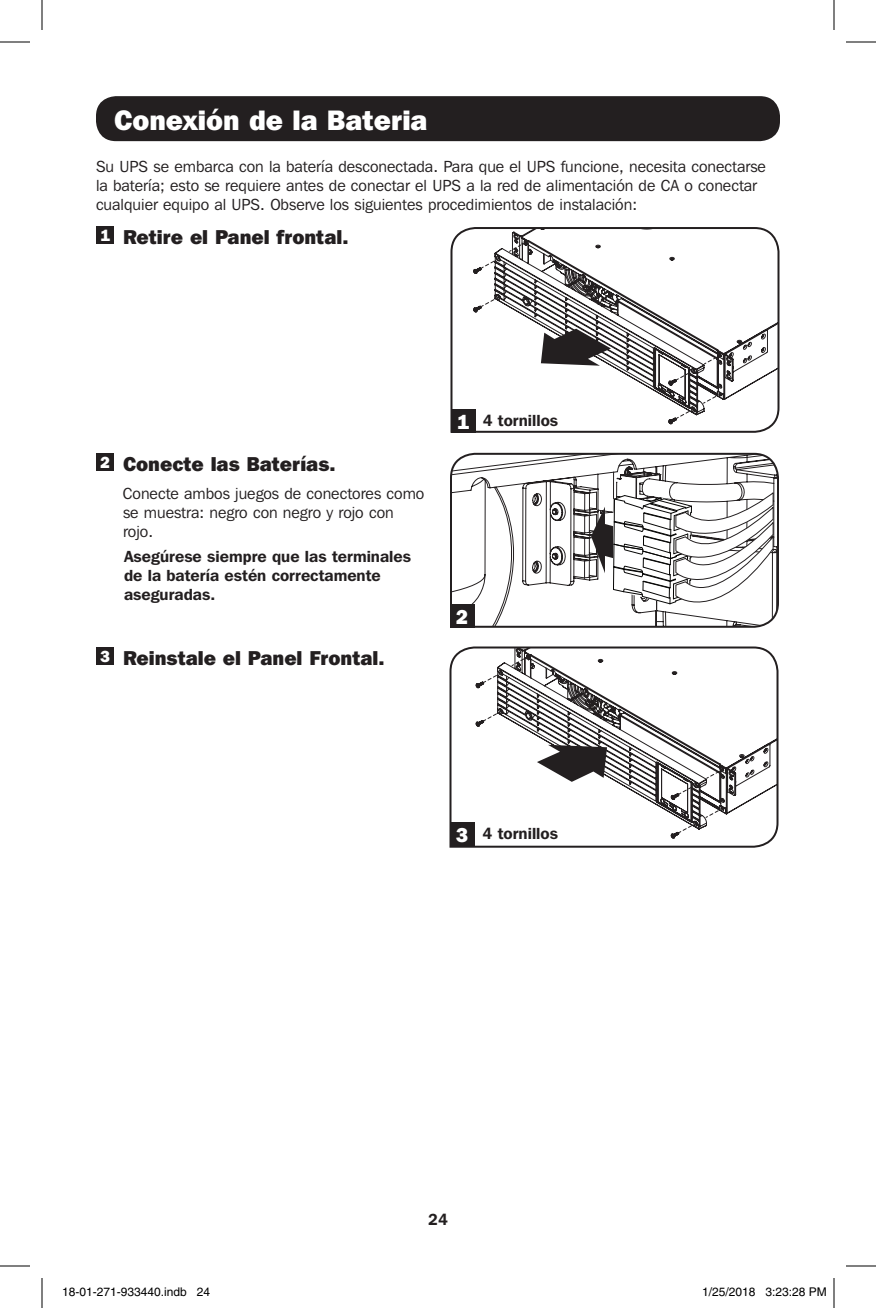
<style>
.page{position:relative;width:876px;height:1308px;background:#fff}
.page>*{position:absolute;margin:0;border:0;box-sizing:border-box;transform-origin:0 0}
.t1{font:800 28px "Franklin Gothic IT Cby BT";color:#fff}
.t2{font:800 20px "Franklin Gothic IT Cby BT";color:#231f20}
.t3{font:800 20px "Franklin Gothic IT Cby BT";color:#fff}
.BODY_TEXT{font:16px/19.2px "Franklin Gothic IT Cby BT";color:#231f20}
.t4{font:600 16px/19.2px "Franklin Gothic IT Cby BT";color:#231f20}
.Body_Text_Indent{font:16px/19.2px "Franklin Gothic IT Cby BT";color:#231f20}
.t5{font:800 16px "Franklin Gothic IT Cby BT";color:#fff}
.t6{font:12px "Helvetica";color:#000}
</style>
<div class="page">
<svg style="left:450px;top:227px;width:330px;height:206px"></svg>
<svg style="left:449px;top:646px;width:330px;height:202px"></svg>
<div style="left:96px;top:96px;width:684px;height:45px;background:#231f20;border-radius:20px"></div>
<div style="left:451px;top:410px;width:24px;height:23px;background:#231f20"></div>
<div style="left:96px;top:226px;width:18px;height:18px;background:#231f20"></div>
<svg style="left:450px;top:452px;width:329px;height:176px"></svg>
<div style="left:450px;top:605px;width:24px;height:23px;background:#231f20"></div>
<div style="left:96px;top:453px;width:18px;height:18px;background:#231f20"></div>
<div style="left:450px;top:823px;width:24px;height:23px;background:#231f20"></div>
<div style="left:96px;top:647px;width:18px;height:18px;background:#231f20"></div>
<hr style="left:0;top:42px;width:30px;height:1px;background:#000">
<hr style="left:846px;top:42px;width:30px;height:1px;background:#000">
<hr style="left:0;top:1266px;width:30px;height:1px;background:#000">
<hr style="left:846px;top:1266px;width:30px;height:1px;background:#000">
<hr style="left:42px;top:0;width:1px;height:30px;background:#000">
<hr style="left:42px;top:1278px;width:1px;height:30px;background:#000">
<hr style="left:834px;top:0;width:1px;height:30px;background:#000">
<hr style="left:834px;top:1278px;width:1px;height:30px;background:#000">
<div style="left:155px;top:1288px;width:5px;height:8px;border:1px solid #fff;border-radius:50%"></div>
<div style="left:154px;top:1287px;width:7px;height:10px;border:1px solid #fff;border-radius:50%"></div>
<p class="t1" style="left:114px;top:102px;width:315px">Conexión de la Bateria</p>
<p class="BODY_TEXT" style="left:96px;top:156px;width:672px">Su UPS se embarca con la batería desconectada. Para que el UPS funcione, necesita conectarse la batería; esto se requiere antes de conectar el UPS a la red de alimentación de CA o conectar cualquier equipo al UPS. Observe los siguientes procedimientos de instalación:</p>
<p class="t5" style="left:100px;top:226px;width:11px">1</p>
<p class="t2" style="left:123px;top:224px;width:227px">Retire el Panel frontal.</p>
<p class="t5" style="left:100px;top:452px;width:11px">2</p>
<p class="t2" style="left:123px;top:451px;width:214px">Conecte las Baterías.</p>
<p class="Body_Text_Indent" style="left:123px;top:484px;width:303px">Conecte ambos juegos de conectores como se muestra: negro con negro y rojo con rojo.</p>
<p class="t4" style="left:124px;top:546px;width:289px">Asegúrese siempre que las terminales de la batería estén correctamente aseguradas.</p>
<p class="t5" style="left:100px;top:646px;width:11px">3</p>
<p class="t2" style="left:123px;top:645px;width:263px">Reinstale el Panel Frontal.</p>
<p class="t3" style="left:457px;top:410px;width:14px">1</p>
<p class="t4" style="left:483px;top:410px;width:77px">4 tornillos</p>
<p class="t3" style="left:456px;top:604px;width:14px">2</p>
<p class="t3" style="left:456px;top:822px;width:14px">3</p>
<p class="t4" style="left:483px;top:824px;width:77px">4 tornillos</p>
<p class="t4" style="left:428px;top:1209px;width:21px">24</p>
<p class="t6" style="left:62px;top:1285px;width:150px">18-01-271-933440.indb 24</p>
<p class="t6" style="left:702px;top:1285px;width:126px">1/25/2018 3:23:28 PM</p>
</div>
